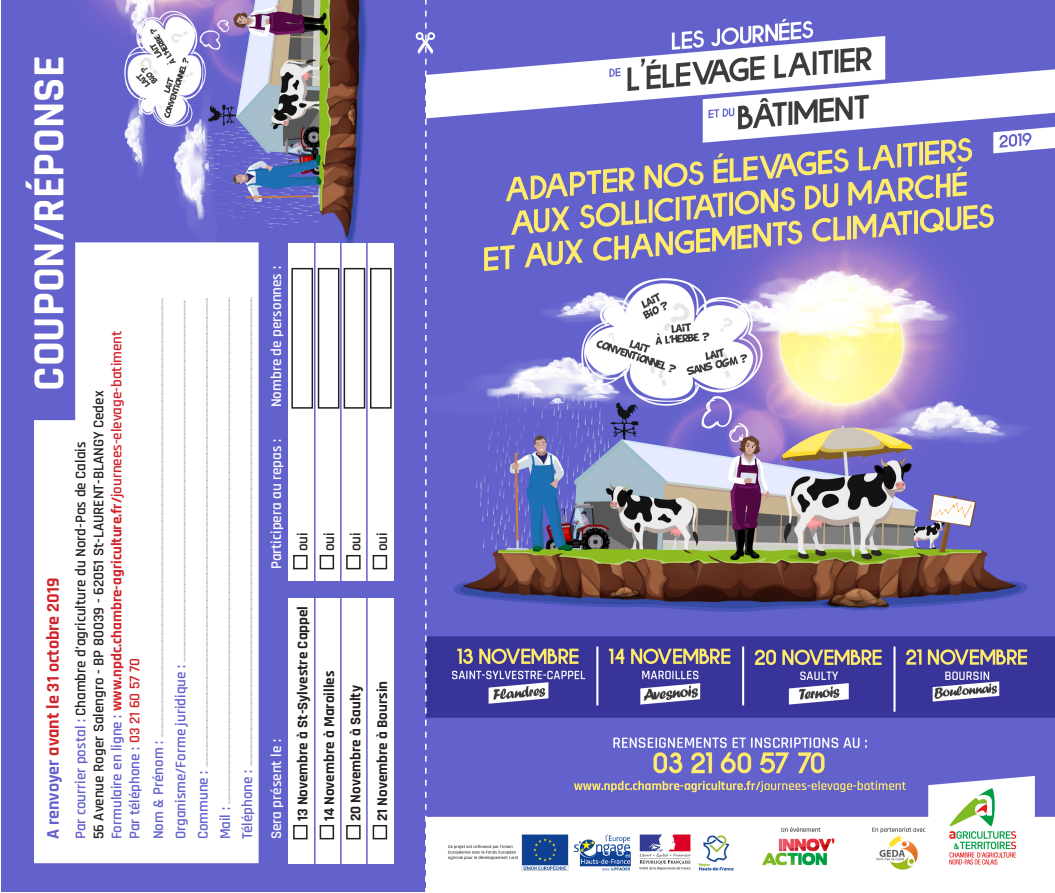
<style>
.page{position:relative;width:1055px;height:893px;background:#fff}
.page>*{position:absolute;margin:0;border:0;box-sizing:border-box;transform-origin:0 0}
.t1{font:700 45px "Rajdhani";color:#fff}
.t2{font:700 18px "Rajdhani";color:#d1232a}
.t3{font:600 15px "Rajdhani";color:#231f20}
.t4{font:700 15px "Rajdhani";color:#231f20}
.t5{font:700 15px "Rajdhani";color:#d1232a}
.t6{font:600 15px "Rajdhani";color:#fff}
.t7{font:600 15px "Rajdhani";color:#6361cc}
.t8{font:600 9px "Rajdhani";color:#939598}
.s1{color:#6361cc}
.s2{font-weight:600;color:#6361cc}
.s3{font-weight:600}
.s4{color:#d1232a}
.s5{font-size:15px;color:#6361cc}
</style>
<div class="page">
<img style="left:435px;top:0;width:619px;height:871px">
<div style="left:1px;top:0;width:424px;height:891px;background:#6361cc"></div>
<img style="left:85px;top:0;width:282px;height:243px">
<div style="left:34px;top:242px;width:225px;height:621px;background:#fff"></div>
<div style="left:288px;top:243px;width:105px;height:337px;background:#fff"></div>
<div style="left:288px;top:599px;width:105px;height:265px;background:#fff"></div>
<div style="left:293px;top:825px;width:14px;height:14px;border:2px solid #231f20"></div>
<div style="left:293px;top:555px;width:14px;height:14px;border:2px solid #231f20"></div>
<div style="left:319px;top:825px;width:15px;height:14px;border:2px solid #231f20"></div>
<div style="left:319px;top:555px;width:15px;height:14px;border:2px solid #231f20"></div>
<div style="left:346px;top:825px;width:14px;height:14px;border:2px solid #231f20"></div>
<div style="left:346px;top:555px;width:14px;height:14px;border:2px solid #231f20"></div>
<div style="left:372px;top:825px;width:15px;height:14px;border:2px solid #231f20"></div>
<div style="left:372px;top:555px;width:15px;height:14px;border:2px solid #231f20"></div>
<hr style="left:314px;top:238px;width:1px;height:627px;background:#6361cc">
<hr style="left:340px;top:238px;width:1px;height:627px;background:#6361cc">
<hr style="left:366px;top:238px;width:1px;height:627px;background:#6361cc">
<svg style="left:415px;top:0;width:20px;height:892px"></svg>
<div style="left:291px;top:268px;width:22px;height:141px;border:2px solid #231f20"></div>
<div style="left:343px;top:268px;width:22px;height:141px;border:2px solid #231f20"></div>
<div style="left:318px;top:268px;width:21px;height:141px;border:2px solid #231f20"></div>
<div style="left:370px;top:268px;width:22px;height:141px;border:2px solid #231f20"></div>
<p class="t1" style="left:22px;top:391px;width:336px;rotate:-90deg">COUPON/RÉPONSE</p>
<p class="t2" style="left:42px;top:839px;width:263px;rotate:-90deg"><span class="s1">A renvoyer</span> avant le 31 octobre 2019</p>
<p class="t5" style="left:107px;top:839px;width:510px;rotate:-90deg"><span class="s2">Formulaire en ligne :</span> www.npdc.chambre-agriculture.fr/<span class="s3">journees-elevage-batiment</span></p>
<p class="t3" style="left:90px;top:839px;width:450px;rotate:-90deg">56 Avenue Roger Salengro - BP 80039 - 62051 St-LAURENT-BLANGY Cedex</p>
<p class="t3" style="left:72px;top:839px;width:399px;rotate:-90deg"><span class="s1">Par courrier postal :</span> Chambre d’agriculture du Nord-Pas de Calais</p>
<p class="t7" style="left:126px;top:839px;width:183px;rotate:-90deg">Par téléphone : <span class="s4">03 21 60 57 70</span></p>
<p class="t8" style="left:155px;top:839px;width:542px;rotate:-90deg"><span class="s5">Nom &amp; Prénom :</span> .....................................................................................................................................................................................................................................................</p>
<p class="t8" style="left:177px;top:839px;width:541px;rotate:-90deg"><span class="s5">Organisme/Forme juridique :</span> ..........................................................................................................................................................................................................</p>
<p class="t8" style="left:199px;top:839px;width:543px;rotate:-90deg"><span class="s5">Commune :</span> ......................................................................................................................................................................................................................................................................</p>
<p class="t8" style="left:222px;top:839px;width:544px;rotate:-90deg"><span class="s5">Mail :</span> ...........................................................................................................................................................................................................................................................................................</p>
<p class="t8" style="left:244px;top:839px;width:544px;rotate:-90deg"><span class="s5">Téléphone :</span> ......................................................................................................................................................................................................................................................................</p>
<p class="t6" style="left:267px;top:407px;width:142px;rotate:-90deg">Nombre de personnes :</p>
<p class="t6" style="left:267px;top:569px;width:132px;rotate:-90deg">Participera au repas :</p>
<p class="t3" style="left:294px;top:551px;width:20px;rotate:-90deg">oui</p>
<p class="t3" style="left:320px;top:551px;width:20px;rotate:-90deg">oui</p>
<p class="t6" style="left:267px;top:839px;width:102px;rotate:-90deg">Sera présent le :</p>
<p class="t4" style="left:293px;top:821px;width:217px;rotate:-90deg">13 Novembre à St-Sylvestre Cappel</p>
<p class="t4" style="left:320px;top:821px;width:152px;rotate:-90deg">14 Novembre à Maroilles</p>
<p class="t3" style="left:347px;top:551px;width:20px;rotate:-90deg">oui</p>
<p class="t3" style="left:373px;top:551px;width:20px;rotate:-90deg">oui</p>
<p class="t4" style="left:346px;top:821px;width:138px;rotate:-90deg">20 Novembre à Saulty</p>
<p class="t4" style="left:373px;top:821px;width:142px;rotate:-90deg">21 Novembre à Boursin</p>
</div>
